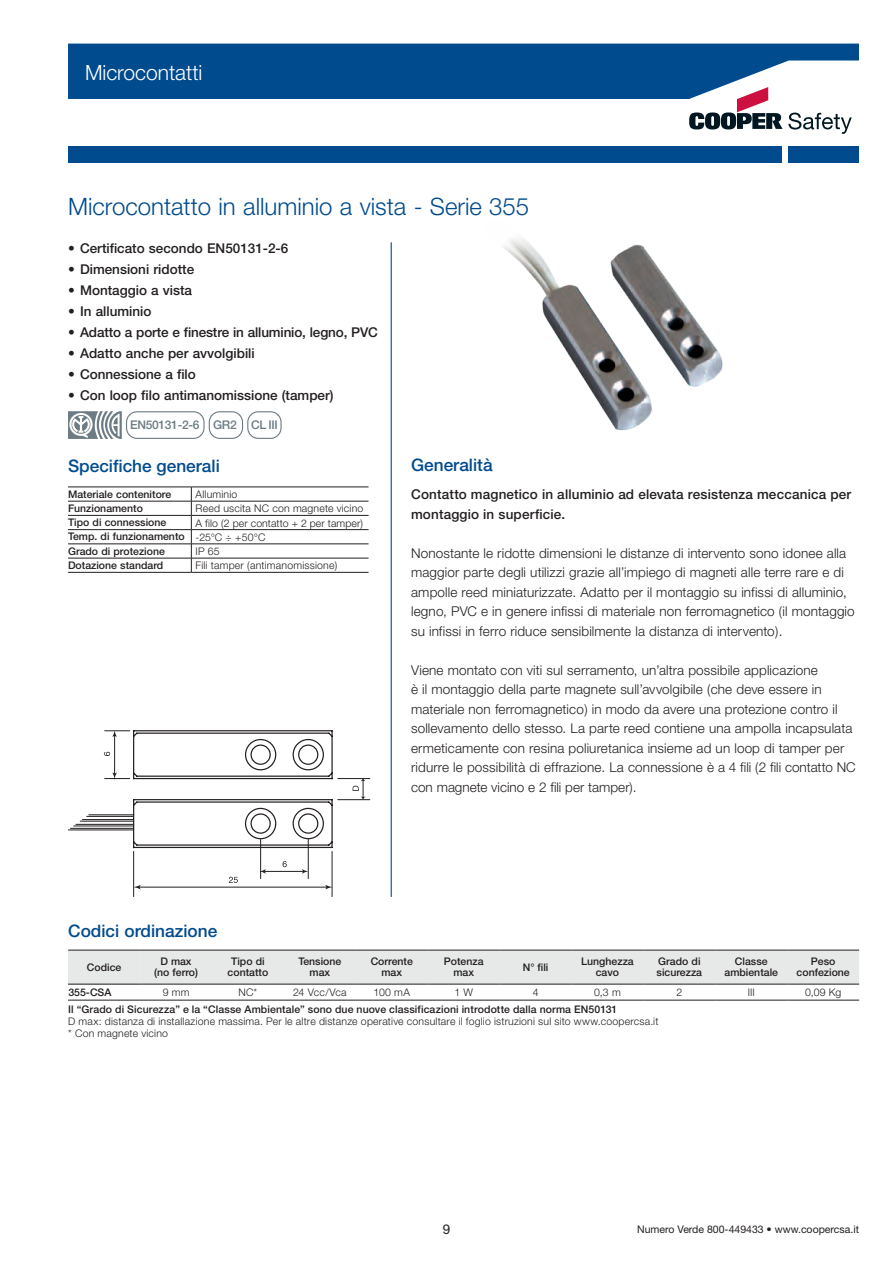
<style>
.page{position:relative;width:893px;height:1263px;background:#fff}
.page>*{position:absolute;margin:0;border:0;box-sizing:border-box;transform-origin:0 0}
.t1{font:300 24px "Helvetica Neue";color:#004b8e}
.t2{font:300 21px "Helvetica Neue";color:#fff}
.t3{font:500 17.25px "Helvetica Neue";color:#004b8e}
.t4{font:300 13.5px/19.5px "Helvetica Neue";letter-spacing:.01em;color:#231f20}
.t5{font:500 13.5px/19.5px "Helvetica Neue";color:#231f20}
.t6{font:13.5px "Helvetica Neue";color:#231f20}
.t7{font:500 12px "Helvetica Neue";letter-spacing:-.025em;color:#6d7b84}
.t8{font:300 10.5px/14.1px "Helvetica Neue";letter-spacing:.02em;color:#231f20}
.t9{font:500 10.5px/11.2px "Helvetica Neue";color:#231f20;text-align:center}
.t10{font:10.5px "Helvetica Neue";color:#231f20}
.s1{font-weight:500}
</style>
<div class="page">
<div style="left:789px;top:146px;width:70px;height:17px;background:#004b8e"></div>
<div style="left:68px;top:146px;width:713px;height:17px;background:#004b8e"></div>
<svg style="left:68px;top:44px;width:791px;height:90px"></svg>
<hr style="left:391px;top:242px;width:1px;height:655px;background:#004b8e">
<img style="left:503px;top:238px;width:220px;height:193px">
<hr style="left:133px;top:851px;width:1px;height:46px;background:#231f20">
<hr style="left:332px;top:851px;width:1px;height:46px;background:#231f20">
<svg style="left:68px;top:730px;width:302px;height:159px"></svg>
<svg style="left:68px;top:411px;width:214px;height:28px"></svg>
<hr style="left:68px;top:501px;width:123px;height:1px;background:#231f20">
<hr style="left:191px;top:501px;width:178px;height:1px;background:#231f20">
<hr style="left:68px;top:515px;width:123px;height:1px;background:#231f20">
<hr style="left:191px;top:515px;width:178px;height:1px;background:#231f20">
<hr style="left:68px;top:529px;width:123px;height:1px;background:#231f20">
<hr style="left:191px;top:529px;width:178px;height:1px;background:#231f20">
<hr style="left:68px;top:544px;width:123px;height:1px;background:#231f20">
<hr style="left:191px;top:544px;width:178px;height:1px;background:#231f20">
<hr style="left:68px;top:558px;width:123px;height:1px;background:#231f20">
<hr style="left:191px;top:558px;width:178px;height:1px;background:#231f20">
<hr style="left:191px;top:572px;width:178px;height:1px;background:#231f20">
<hr style="left:191px;top:487px;width:178px;height:1px;background:#231f20">
<hr style="left:68px;top:487px;width:123px;height:1px;background:#231f20">
<svg style="left:191px;top:487px;width:1px;height:85px"></svg>
<hr style="left:68px;top:572px;width:123px;height:1px;background:#231f20">
<div style="left:68px;top:950px;width:72px;height:34px;background:#e7e8e8"></div>
<div style="left:140px;top:951px;width:719px;height:33px;background:#e7e8e8"></div>
<hr style="left:68px;top:984px;width:72px;height:1px;background:#231f20">
<hr style="left:140px;top:1000px;width:72px;height:1px;background:#231f20">
<hr style="left:212px;top:1000px;width:72px;height:1px;background:#231f20">
<hr style="left:284px;top:1000px;width:72px;height:1px;background:#231f20">
<hr style="left:356px;top:1000px;width:72px;height:1px;background:#231f20">
<hr style="left:428px;top:1000px;width:72px;height:1px;background:#231f20">
<hr style="left:500px;top:1000px;width:71px;height:1px;background:#231f20">
<hr style="left:571px;top:1000px;width:72px;height:1px;background:#231f20">
<hr style="left:787px;top:1000px;width:72px;height:1px;background:#231f20">
<hr style="left:68px;top:1000px;width:72px;height:1px;background:#231f20">
<hr style="left:643px;top:950px;width:72px;height:1px;background:#231f20">
<hr style="left:715px;top:950px;width:72px;height:1px;background:#231f20">
<hr style="left:68px;top:950px;width:72px;height:1px;background:#231f20">
<hr style="left:140px;top:950px;width:72px;height:1px;background:#231f20">
<hr style="left:212px;top:950px;width:72px;height:1px;background:#231f20">
<hr style="left:284px;top:950px;width:72px;height:1px;background:#231f20">
<hr style="left:356px;top:950px;width:72px;height:1px;background:#231f20">
<hr style="left:428px;top:950px;width:72px;height:1px;background:#231f20">
<hr style="left:500px;top:950px;width:71px;height:1px;background:#231f20">
<hr style="left:571px;top:950px;width:72px;height:1px;background:#231f20">
<hr style="left:787px;top:950px;width:72px;height:1px;background:#231f20">
<hr style="left:140px;top:984px;width:72px;height:1px;background:#231f20">
<hr style="left:212px;top:984px;width:72px;height:1px;background:#231f20">
<hr style="left:284px;top:984px;width:72px;height:1px;background:#231f20">
<hr style="left:356px;top:984px;width:72px;height:1px;background:#231f20">
<hr style="left:428px;top:984px;width:72px;height:1px;background:#231f20">
<hr style="left:500px;top:984px;width:71px;height:1px;background:#231f20">
<hr style="left:571px;top:984px;width:72px;height:1px;background:#231f20">
<hr style="left:787px;top:984px;width:72px;height:1px;background:#231f20">
<hr style="left:643px;top:984px;width:72px;height:1px;background:#231f20">
<hr style="left:715px;top:984px;width:72px;height:1px;background:#231f20">
<hr style="left:643px;top:1000px;width:72px;height:1px;background:#231f20">
<hr style="left:715px;top:1000px;width:72px;height:1px;background:#231f20">
<h2 class="t2" style="left:85px;top:59px;width:119px">Microcontatti</h2>
<h1 class="t1" style="left:68px;top:191px;width:463px">Microcontatto in alluminio a vista - Serie 355</h1>
<p class="t5" style="left:68px;top:238px;width:222px">• Certificato secondo EN50131-2-6</p>
<p class="t5" style="left:68px;top:259px;width:128px">• Dimensioni ridotte</p>
<p class="t5" style="left:68px;top:280px;width:126px">• Montaggio a vista</p>
<p class="t5" style="left:68px;top:301px;width:85px">• In alluminio</p>
<p class="t5" style="left:68px;top:322px;width:311px">• Adatto a porte e finestre in alluminio, legno, PVC</p>
<p class="t5" style="left:68px;top:343px;width:188px">• Adatto anche per avvolgibili</p>
<p class="t5" style="left:68px;top:364px;width:129px">• Connessione a filo</p>
<p class="t5" style="left:68px;top:385px;width:267px">• Con loop filo antimanomissione (tamper)</p>
<p class="t7" style="left:130px;top:417px;width:149px">EN50131-2-6 GR2 CL III</p>
<p class="t3" style="left:68px;top:455px;width:153px">Specifiche generali</p>
<p class="t9" style="left:68px;top:488px;width:105px">Materiale contenitore</p>
<p class="t8" style="left:196px;top:487px;width:43px">Alluminio</p>
<p class="t9" style="left:68px;top:502px;width:76px">Funzionamento</p>
<p class="t8" style="left:196px;top:501px;width:169px">Reed uscita NC con magnete vicino</p>
<p class="t9" style="left:68px;top:517px;width:100px">Tipo di connessione</p>
<p class="t8" style="left:68px;top:516px;width:296px;text-indent:128px">A filo (2 per contatto + 2 per tamper)<br><span class="s1">Temp. di funzionamento</span> -25°C ÷ +50°C<br><span class="s1">Grado di protezione</span></p>
<p class="t8" style="left:196px;top:544px;width:26px">IP 65</p>
<p class="t9" style="left:68px;top:559px;width:97px">Dotazione standard</p>
<p class="t8" style="left:196px;top:558px;width:143px">Fili tamper (antimanomissione)</p>
<p class="t3" style="left:411px;top:454px;width:83px">Generalità</p>
<p class="t5" style="left:411px;top:484px;width:442px">Contatto magnetico in alluminio ad elevata resistenza meccanica per montaggio in superficie.</p>
<p class="t4" style="left:411px;top:543px;width:445px">Nonostante le ridotte dimensioni le distanze di intervento sono idonee alla maggior parte degli utilizzi grazie all’impiego di magneti alle terre rare e di ampolle reed miniaturizzate. Adatto per il montaggio su infissi di alluminio, legno, PVC e in genere infissi di materiale non ferromagnetico (il montaggio su infissi in ferro riduce sensibilmente la distanza di intervento).</p>
<p class="t4" style="left:411px;top:660px;width:446px">Viene montato con viti sul serramento, un’altra possibile applicazione<br>è il montaggio della parte magnete sull’avvolgibile (che deve essere in materiale non ferromagnetico) in modo da avere una protezione contro il sollevamento dello stesso. La parte reed contiene una ampolla incapsulata ermeticamente con resina poliuretanica insieme ad un loop di tamper per ridurre le possibilità di effrazione. La connessione è a 4 fili (2 fili contatto NC con magnete vicino e 2 fili per tamper).</p>
<p class="t3" style="left:68px;top:920px;width:151px">Codici ordinazione</p>
<p class="t9" style="left:87px;top:961px;width:36px">Codice</p>
<p class="t9" style="left:154px;top:956px;width:45px">D max (no ferro)</p>
<p class="t9" style="left:228px;top:956px;width:42px">Tipo di contatto</p>
<p class="t9" style="left:298px;top:956px;width:44px">Tensione max</p>
<p class="t9" style="left:371px;top:956px;width:44px">Corrente max</p>
<p class="t9" style="left:444px;top:956px;width:41px">Potenza max</p>
<p class="t9" style="left:523px;top:961px;width:27px">N° fili</p>
<p class="t9" style="left:581px;top:956px;width:54px">Lunghezza cavo</p>
<p class="t9" style="left:657px;top:956px;width:47px;text-align:left">Grado di sicurezza</p>
<p class="t9" style="left:724px;top:956px;width:55px">Classe ambientale</p>
<p class="t9" style="left:797px;top:956px;width:55px">Peso confezione</p>
<p class="t9" style="left:68px;top:986px;width:44px">355-CSA</p>
<p class="t8" style="left:163px;top:985px;width:28px">9 mm</p>
<p class="t8" style="left:239px;top:985px;width:20px">NC*</p>
<p class="t8" style="left:293px;top:985px;width:55px">24 Vcc/Vca</p>
<p class="t8" style="left:374px;top:985px;width:38px">100 mA</p>
<p class="t8" style="left:454px;top:985px;width:20px">1 W</p>
<p class="t8" style="left:533px;top:985px;width:7px">4</p>
<p class="t8" style="left:594px;top:985px;width:28px">0,3 m</p>
<p class="t8" style="left:676px;top:985px;width:7px">2</p>
<p class="t8" style="left:748px;top:985px;width:9px">III</p>
<p class="t8" style="left:805px;top:985px;width:38px">0,09 Kg</p>
<p class="t9" style="left:68px;top:1003px;width:551px">Il “Grado di Sicurezza” e la “Classe Ambientale” sono due nuove classificazioni introdotte dalla norma EN50131</p>
<p class="t8" style="left:68px;top:1014px;width:592px;line-height:12px">D max: distanza di installazione massima. Per le altre distanze operative consultare il foglio istruzioni sul sito www.coopercsa.it * Con magnete vicino</p>
<p class="t6" style="left:443px;top:1221px;width:9px">9</p>
<p class="t10" style="left:637px;top:1223px;width:223px">Numero Verde 800-449433 • www.coopercsa.it</p>
</div>
